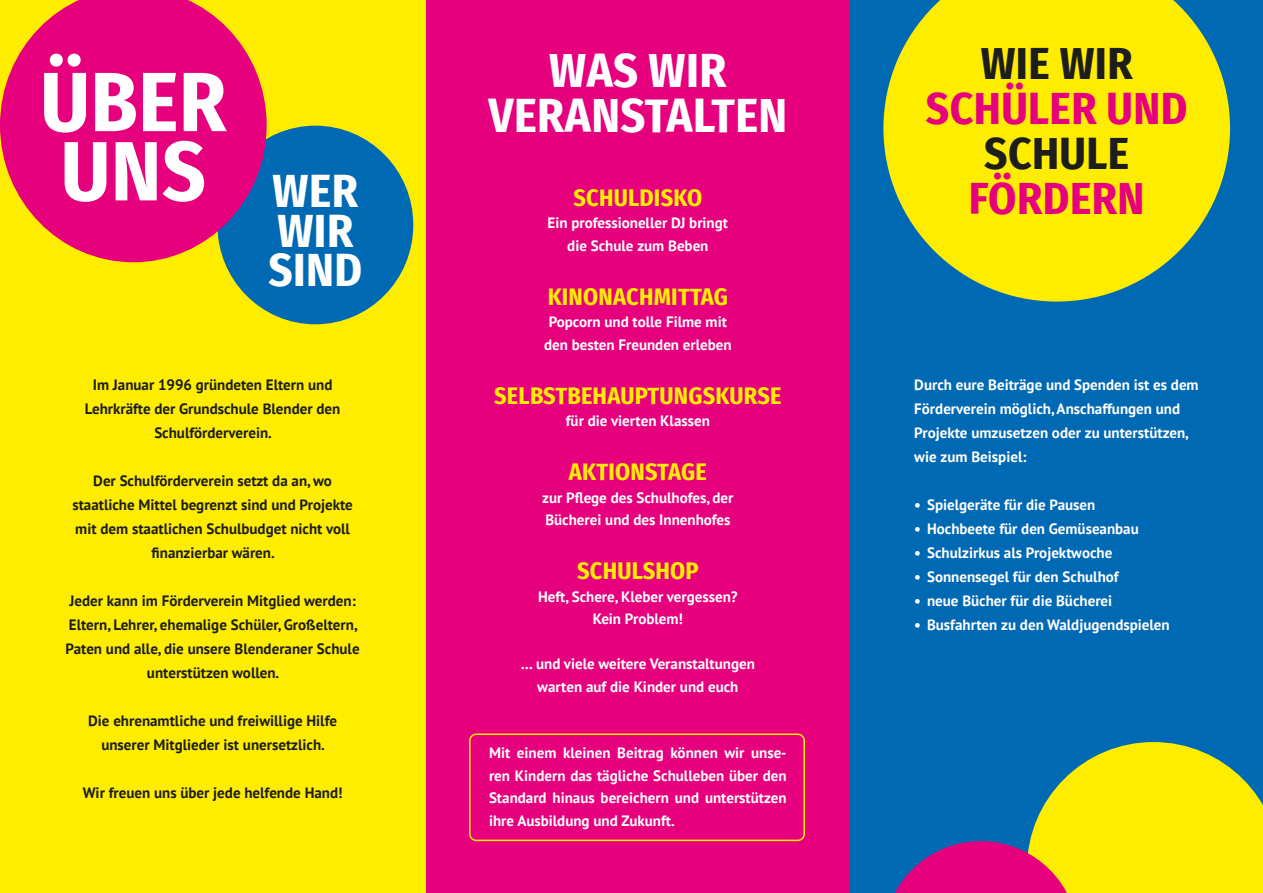
<style>
.page{position:relative;width:1263px;height:893px;background:#fff}
.page>*{position:absolute;margin:0;border:0;box-sizing:border-box;transform-origin:0 0}
.t1{font:700 84px/69.3px "Fira Sans Condensed";letter-spacing:.01em;color:#fff}
.t2{font:700 48px/45px "Fira Sans Condensed";letter-spacing:.01em;color:#fff;text-align:center}
.t3{font:700 46.65px/39.5px "Fira Sans Condensed";letter-spacing:.01em;color:#fff}
.t4{font:700 45px "Fira Sans Condensed";letter-spacing:.01em;color:#e6007d}
.t5{font:700 45px "Fira Sans Condensed";letter-spacing:.01em;color:#1d1d1b}
.t6{font:700 24px "Fira Sans Condensed";letter-spacing:.01em;color:#ffed00}
.t7{font:700 15px/22.5px "PT Sans";color:#fff;text-align:center}
.t8{font:700 15px/24px "PT Sans";color:#1d1d1b;text-align:center}
</style>
<div class="page">
<div style="left:425px;top:0;width:425px;height:893px;background:#e6007d"></div>
<div style="left:469px;top:733px;width:336px;height:108px;border:2px solid #ffed00;border-radius:6px"></div>
<div style="left:0;top:0;width:425px;height:893px;background:#ffed00"></div>
<div style="left:217px;top:126px;width:196px;height:198px;background:#0069b4;border-radius:50%"></div>
<div style="left:850px;top:0;width:413px;height:893px;background:#0069b4"></div>
<svg style="left:883px;top:0;width:347px;height:302px;fill:#ffed00"></svg>
<svg style="left:895px;top:742px;width:368px;height:151px"></svg>
<svg style="left:0;top:0;width:267px;height:262px;fill:#e6007d"></svg>
<h1 class="t1" style="left:40px;top:62px;width:187px">ÜBER<br>UNS</h1>
<h2 class="t2" style="left:488px;top:45px;width:300px">WAS WIR<br>VERANSTALTEN</h2>
<h3 class="t5" style="left:981px;top:25px;width:153px">WIE WIR</h3>
<h3 class="t4" style="left:926px;top:70px;width:263px">SCHÜLER UND</h3>
<h3 class="t5" style="left:984px;top:115px;width:146px">SCHULE</h3>
<h3 class="t3" style="left:273px;top:168px;width:87px">WER</h3>
<h3 class="t4" style="left:969px;top:160px;width:177px">FÖRDERN</h3>
<h3 class="t3" style="left:268px;top:208px;width:95px">WIR<br>SIND</h3>
<h3 class="t6" style="left:573px;top:177px;width:130px">SCHULDISKO</h3>
<p class="t7" style="left:548px;top:211px;width:182px">Ein professioneller DJ bringt die Schule zum Beben</p>
<h3 class="t6" style="left:548px;top:276px;width:182px">KINONACHMITTAG</h3>
<p class="t7" style="left:544px;top:310px;width:189px">Popcorn und tolle Filme mit den besten Freunden erleben</p>
<h3 class="t6" style="left:494px;top:375px;width:289px">SELBSTBEHAUPTUNGSKURSE</h3>
<p class="t7" style="left:566px;top:409px;width:146px">für die vierten Klassen</p>
<h3 class="t6" style="left:569px;top:452px;width:139px">AKTIONSTAGE</h3>
<p class="t7" style="left:542px;top:486px;width:193px;text-align:left">zur Pflege des Schulhofes, der<br>Bücherei und des Innenhofes</p>
<h3 class="t6" style="left:577px;top:551px;width:123px">SCHULSHOP</h3>
<p class="t7" style="left:538px;top:585px;width:201px">Heft, Schere, Kleber vergessen?<br>Kein Problem!</p>
<p class="t7" style="left:521px;top:652px;width:236px">… und viele weitere Veranstaltungen warten auf die Kinder und euch</p>
<p class="t8" style="left:85px;top:372px;width:257px">Im Januar 1996 gründeten Eltern und<br>Lehrkräfte der Grundschule Blender den<br>Schulförderverein.</p>
<p class="t8" style="left:72px;top:468px;width:282px">Der Schulförderverein setzt da an, wo staatliche Mittel begrenzt sind und Projekte mit dem staatlichen Schulbudget nicht voll finanzierbar wären.</p>
<p class="t8" style="left:66px;top:588px;width:295px">Jeder kann im Förderverein Mitglied werden:<br>Eltern, Lehrer, ehemalige Schüler, Großeltern, Paten und alle, die unsere Blenderaner Schule unterstützen wollen.</p>
<p class="t8" style="left:88px;top:708px;width:250px">Die ehrenamtliche und freiwillige Hilfe unserer Mitglieder ist unersetzlich.</p>
<p class="t8" style="left:83px;top:780px;width:261px">Wir freuen uns über jede helfende Hand!</p>
<p class="t7" style="left:914px;top:372px;width:286px;line-height:24px;text-align:left">Durch eure Beiträge und Spenden ist es dem Förderverein möglich, Anschaffungen und Projekte umzusetzen oder zu unterstützen, wie zum Beispiel:</p>
<p class="t7" style="left:914px;top:493px;width:183px">• Spielgeräte für die Pausen</p>
<p class="t7" style="left:914px;top:517px;width:226px">• Hochbeete für den Gemüseanbau</p>
<p class="t7" style="left:914px;top:541px;width:200px">• Schulzirkus als Projektwoche</p>
<p class="t7" style="left:914px;top:565px;width:206px">• Sonnensegel für den Schulhof</p>
<p class="t7" style="left:914px;top:589px;width:199px">• neue Bücher für die Bücherei</p>
<p class="t7" style="left:914px;top:613px;width:257px">• Busfahrten zu den Waldjugendspielen</p>
<p class="t7" style="left:489px;top:741px;width:299px;text-align:justify">Mit einem kleinen Beitrag können wir unse&shy;ren Kindern das tägliche Schulleben über den Standard hinaus bereichern und unterstützen ihre Ausbildung und Zukunft.</p>
</div>
